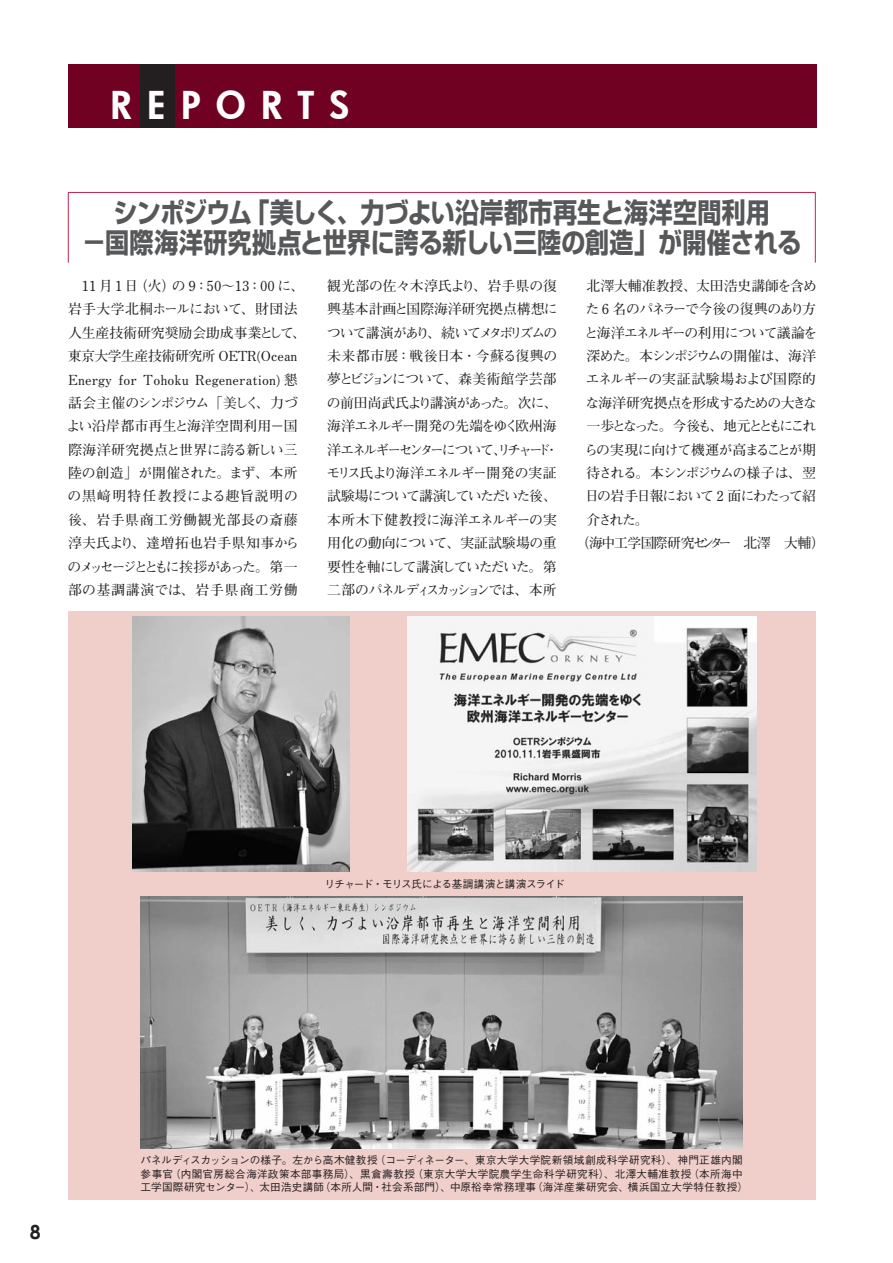
<style>
.page{position:relative;width:893px;height:1263px;background:#fff}
.page>*{position:absolute;margin:0;border:0;box-sizing:border-box;transform-origin:0 0}
.t1{font:800 37.5px "Futura";letter-spacing:.415em;color:#fff}
.t2{font:27.6px/29.7px "Shin Go Pr 5 Bold 90 msp RKSJ H";color:#57585a;text-align:center;scale:.87 1}
.t3{font:700 19.5px "Century Gothic";color:#231f20}
.t4{font:13.8px/23.4px "Futo Min A101 Pr 5 Bold 90 msp RKSJ H";letter-spacing:.005em;color:#231f20}
.t5{font:13.8px/23.4px "Futo Min A101 Pr 5 Bold 90 msp RKSJ H";letter-spacing:-.06em;color:#231f20}
.t6{font:13.8px "Futo Min A101 Pr 5 Bold 90 msp RKSJ H";letter-spacing:-.03em;color:#231f20}
.t7{font:13.8px "Futo Min A101 Pr 5 Bold 90 msp RKSJ H";letter-spacing:-.065em;color:#231f20}
.t8{font:13.8px "Futo Min A101 Pr 5 Bold 90 msp RKSJ H";letter-spacing:-.165em;color:#231f20}
.t9{font:13.8px "Futo Min A101 Pr 5 Bold 90 msp RKSJ H";letter-spacing:-.11em;color:#231f20}
.t10{font:13.8px "Futo Min A101 Pr 5 Bold 90 msp RKSJ H";letter-spacing:-.075em;color:#231f20}
.t11{font:13.8px "Futo Min A101 Pr 5 Bold 90 msp RKSJ H";letter-spacing:-.125em;color:#231f20}
.t12{font:13.8px "Futo Min A101 Pr 5 Bold 90 msp RKSJ H";letter-spacing:-.095em;color:#231f20}
.t13{font:13.8px "Futo Min A101 Pr 5 Bold 90 msp RKSJ H";color:#231f20}
.t14{font:10.65px/13.8px "Gothic BBB Pr 5 Medium 90 msp RKSJ H";letter-spacing:.02em;color:#231f20}
.t15{font:10.65px "Gothic BBB Pr 5 Medium 90 msp RKSJ H";letter-spacing:-.065em;color:#231f20}
</style>
<div class="page">
<div style="left:68px;top:64px;width:748px;height:64px;background:#710122"></div>
<div style="left:140px;top:64px;width:34px;height:64px;background:#231f20"></div>
<div style="left:68px;top:611px;width:747px;height:588px;background:#f0cfca"></div>
<img style="left:133px;top:617px;width:217px;height:255px">
<img style="left:408px;top:617px;width:348px;height:255px">
<img style="left:141px;top:897px;width:602px;height:251px">
<hr style="left:68px;top:192px;width:748px;height:1px;background:#c1254a">
<hr style="left:68px;top:193px;width:1px;height:70px;background:#c1254a">
<hr style="left:815px;top:193px;width:1px;height:70px;background:#c1254a">
<p class="t1" style="left:111px;top:80px;width:240px">REPORTS</p>
<p class="t2" style="left:82px;top:202px;width:828px">シンポジウム「美しく、力づよい沿岸都市再生と海洋空間利用<br>－国際海洋研究拠点と世界に誇る新しい三陸の創造」が開催される</p>
<p class="t4" style="left:67px;top:276px;width:241px">　11月 1日（火）の 9：50～13：00 に、岩手大学北桐ホールにおいて、財団法人生産技術研究奨励会助成事業として、東京大学生産技術研究所 OETR(Ocean<br>Energy for Tohoku Regeneration) 懇話会主催のシンポジウム「美しく、力づよい沿岸都市再生と海洋空間利用－国際海洋研究拠点と世界に誇る新しい三陸の創造」が開催された。まず、本所の黒﨑明特任教授による趣旨説明の後、岩手県商工労働観光部長の斎藤淳夫氏より、達増拓也岩手県知事からのメッセージとともに挨拶があった。第一部の基調講演では、岩手県商工労働</p>
<p class="t5" style="left:326px;top:276px;width:233px">観光部の佐々木淳氏より、岩手県の復興基本計画と国際海洋研究拠点構想について講演があり、続いてメタボリズムの未来都市展：戦後日本・今蘇る復興の夢とビジョンについて、森美術館学芸部の前田尚武氏より講演があった。次に、海洋エネルギー開発の先端をゆく欧州海洋エネルギーセンターについて、リチャード・モリス氏より海洋エネルギー開発の実証試験場について講演していただいた後、本所木下健教授に海洋エネルギーの実用化の動向について、実証試験場の重要性を軸にして講演していただいた。第二部のパネルディスカッションでは、本所</p>
<p class="t13" style="left:587px;top:280px;width:232px">北澤大輔准教授、太田浩史講師を含め</p>
<p class="t6" style="left:585px;top:304px;width:232px">た 6 名のパネラーで今後の復興のあり方</p>
<p class="t7" style="left:585px;top:327px;width:234px">と海洋エネルギーの利用について議論を</p>
<p class="t9" style="left:587px;top:351px;width:231px">深めた。本シンポジウムの開催は、海洋</p>
<p class="t4" style="left:586px;top:369px;width:232px">エネルギーの実証試験場および国際的</p>
<p class="t10" style="left:585px;top:397px;width:233px">な海洋研究拠点を形成するための大きな</p>
<p class="t8" style="left:587px;top:421px;width:231px">一歩となった。今後も、地元とともにこれ</p>
<p class="t6" style="left:584px;top:444px;width:233px">らの実現に向けて機運が高まることが期</p>
<p class="t11" style="left:587px;top:468px;width:231px">待される。本シンポジウムの様子は、翌</p>
<p class="t12" style="left:585px;top:491px;width:232px">日の岩手日報において 2 面にわたって紹</p>
<p class="t6" style="left:587px;top:514px;width:64px">介された。</p>
<p class="t7" style="left:575px;top:538px;width:251px">（海中工学国際研究センター　北澤　大輔）</p>
<p class="t15" style="left:325px;top:879px;width:242px">リチャード・モリス氏による基調講演と講演スライド</p>
<p class="t3" style="left:30px;top:1219px;width:12px">8</p>
<p class="t14" style="left:141px;top:1154px;width:609px">パネルディスカッションの様子。左から高木健教授（コーディネーター、東京大学大学院新領域創成科学研究科）、神門正雄内閣参事官（内閣官房総合海洋政策本部事務局）、黒倉壽教授（東京大学大学院農学生命科学研究科）、北澤大輔准教授（本所海中工学国際研究センター）、太田浩史講師（本所人間・社会系部門）、中原裕幸常務理事（海洋産業研究会、横浜国立大学特任教授）</p>
</div>
